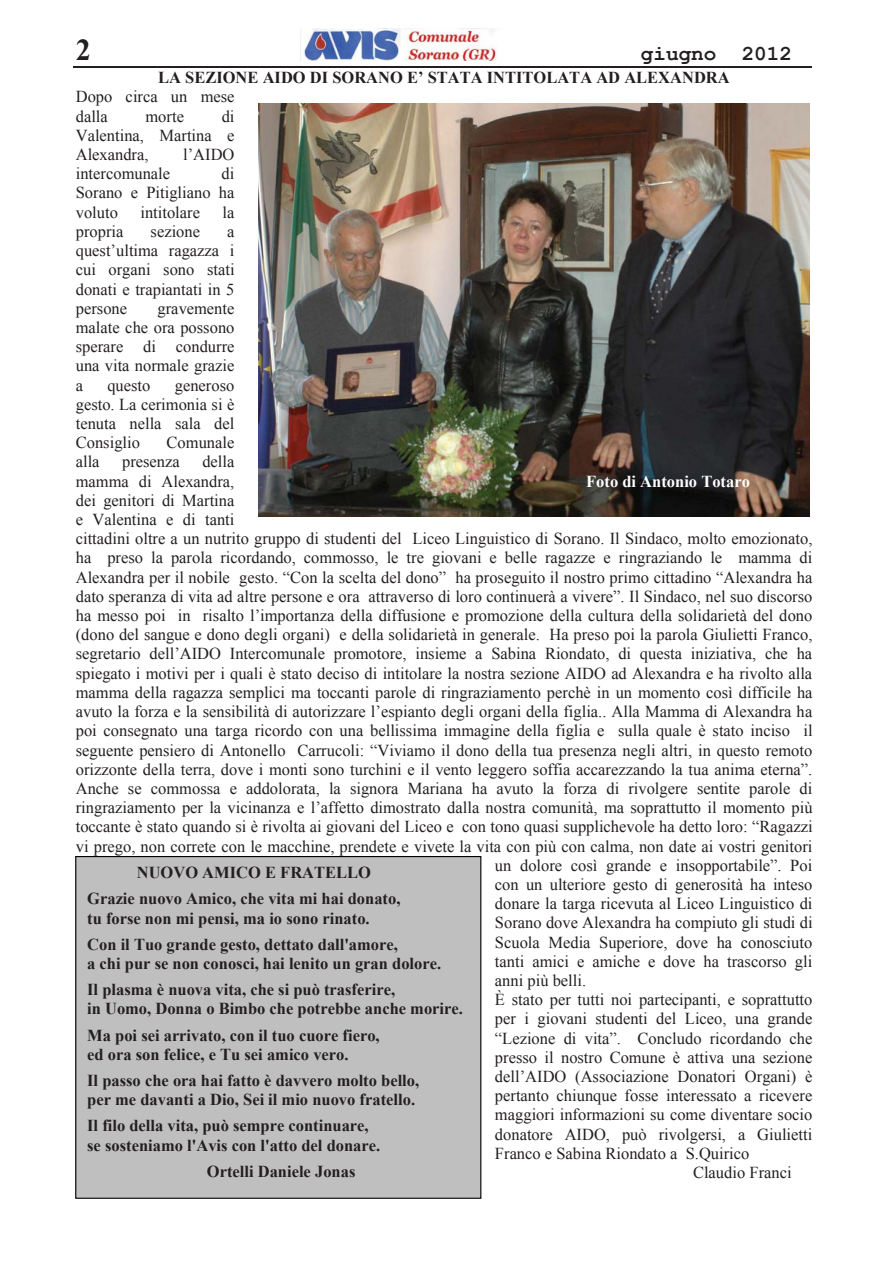
<style>
.page{position:relative;width:893px;height:1263px;background:#fff}
.page>*{position:absolute;margin:0;border:0;box-sizing:border-box;transform-origin:0 0}
.t1{font:700 30.3px "Times New Roman";color:#231f20}
.t2{font:700 21.3px "Courier New";color:#231f20}
.t3{font:16.65px/19.2px "Times New Roman";color:#231f20;text-align:justify}
.t4{font:700 16.65px/26.1px "Times New Roman";color:#231f20}
.t5{font:700 16.65px "Times New Roman";color:#fff}
</style>
<div class="page">
<img style="left:302px;top:29px;width:195px;height:31px">
<hr style="left:74px;top:67px;width:738px;height:1px;background:#231f20">
<img style="left:259px;top:104px;width:550px;height:412px">
<div style="left:76px;top:857px;width:405px;height:341px;background:#c0bfc0"></div>
<div style="left:75px;top:856px;width:406px;height:343px;border:1px solid #010202"></div>
<h1 class="t1" style="left:76px;top:33px;width:16px">2</h1>
<p class="t2" style="left:641px;top:42px;width:153px">giugno 2012</p>
<p class="t4" style="left:158px;top:65px;width:573px">LA SEZIONE AIDO DI SORANO E’ STATA INTITOLATA AD ALEXANDRA</p>
<p class="t3" style="left:76px;top:87px;width:160px">Dopo circa un mese dalla</p>
<p class="t3" style="left:76px;top:106px;width:160px;text-indent:146px">di Valentina, Martina e Alexandra,</p>
<p class="t3" style="left:146px;top:106px;width:40px">morte</p>
<p class="t3" style="left:183px;top:145px;width:53px">l’AIDO</p>
<p class="t3" style="left:76px;top:164px;width:160px;text-indent:146px">di Sorano e Pitigliano ha voluto</p>
<p class="t3" style="left:76px;top:164px;width:96px">intercomunale</p>
<p class="t3" style="left:140px;top:202px;width:61px">intitolare</p>
<p class="t3" style="left:223px;top:202px;width:13px">la</p>
<p class="t3" style="left:76px;top:222px;width:49px">propria</p>
<p class="t3" style="left:151px;top:222px;width:51px">sezione</p>
<p class="t3" style="left:76px;top:222px;width:160px;text-indent:151px">a quest’ultima ragazza i cui organi sono stati donati e trapiantati in 5 persone</p>
<p class="t3" style="left:76px;top:299px;width:160px;text-indent:82px">gravemente malate che ora possono sperare di condurre una vita normale grazie a</p>
<p class="t3" style="left:107px;top:375px;width:45px">questo</p>
<p class="t3" style="left:76px;top:375px;width:160px;text-indent:99px">generoso gesto. La cerimonia si è tenuta nella sala del Consiglio</p>
<p class="t3" style="left:167px;top:433px;width:69px">Comunale</p>
<p class="t3" style="left:76px;top:452px;width:25px">alla</p>
<p class="t3" style="left:122px;top:452px;width:59px">presenza</p>
<p class="t3" style="left:202px;top:452px;width:34px">della</p>
<p class="t3" style="left:76px;top:471px;width:160px">mamma di Alexandra,</p>
<p class="t3" style="left:76px;top:491px;width:160px">dei genitori di Martina</p>
<p class="t3" style="left:76px;top:510px;width:160px">e Valentina e di tanti</p>
<p class="t3" style="left:76px;top:529px;width:738px">cittadini oltre a un nutrito gruppo di studenti del Liceo Linguistico di Sorano. Il Sindaco, molto emozionato,</p>
<p class="t3" style="left:76px;top:548px;width:738px">ha preso la parola ricordando, commosso, le tre giovani e belle ragazze e ringraziando le mamma di</p>
<p class="t3" style="left:76px;top:567px;width:738px">Alexandra per il nobile gesto. “Con la scelta del dono” ha proseguito il nostro primo cittadino “Alexandra ha</p>
<p class="t3" style="left:76px;top:587px;width:738px">dato speranza di vita ad altre persone e ora attraverso di loro continuerà a vivere”. Il Sindaco, nel suo discorso</p>
<p class="t3" style="left:76px;top:606px;width:738px">ha messo poi in risalto l’importanza della diffusione e promozione della cultura della solidarietà del dono</p>
<p class="t3" style="left:76px;top:625px;width:738px">(dono del sangue e dono degli organi) e della solidarietà in generale. Ha preso poi la parola Giulietti Franco,</p>
<p class="t3" style="left:76px;top:644px;width:738px">segretario dell’AIDO Intercomunale promotore, insieme a Sabina Riondato, di questa iniziativa, che ha</p>
<p class="t3" style="left:76px;top:663px;width:738px">spiegato i motivi per i quali è stato deciso di intitolare la nostra sezione AIDO ad Alexandra e ha rivolto alla</p>
<p class="t3" style="left:76px;top:683px;width:738px">mamma della ragazza semplici ma toccanti parole di ringraziamento perchè in un momento così difficile ha</p>
<p class="t3" style="left:76px;top:702px;width:738px">avuto la forza e la sensibilità di autorizzare l’espianto degli organi della figlia.. Alla Mamma di Alexandra ha</p>
<p class="t3" style="left:76px;top:721px;width:738px">poi consegnato una targa ricordo con una bellissima immagine della figlia e sulla quale è stato inciso il</p>
<p class="t3" style="left:76px;top:740px;width:738px">seguente pensiero di Antonello Carrucoli: “Viviamo il dono della tua presenza negli altri, in questo remoto</p>
<p class="t3" style="left:76px;top:759px;width:738px">orizzonte della terra, dove i monti sono turchini e il vento leggero soffia accarezzando la tua anima eterna”.</p>
<p class="t3" style="left:76px;top:779px;width:738px">Anche se commossa e addolorata, la signora Mariana ha avuto la forza di rivolgere sentite parole di</p>
<p class="t3" style="left:76px;top:798px;width:738px">ringraziamento per la vicinanza e l’affetto dimostrato dalla nostra comunità, ma soprattutto il momento più</p>
<p class="t3" style="left:76px;top:817px;width:738px">toccante è stato quando si è rivolta ai giovani del Liceo e con tono quasi supplichevole ha detto loro: “Ragazzi</p>
<p class="t3" style="left:76px;top:836px;width:738px">vi prego, non correte con le macchine, prendete e vivete la vita con più con calma, non date ai vostri genitori</p>
<p class="t3" style="left:495px;top:856px;width:319px">un dolore così grande e insopportabile”. Poi</p>
<p class="t3" style="left:495px;top:875px;width:319px">con un ulteriore gesto di generosità ha inteso</p>
<p class="t3" style="left:495px;top:894px;width:319px">donare la targa ricevuta al Liceo Linguistico di</p>
<p class="t3" style="left:495px;top:913px;width:319px">Sorano dove Alexandra ha compiuto gli studi di</p>
<p class="t3" style="left:495px;top:932px;width:319px">Scuola Media Superiore, dove ha conosciuto</p>
<p class="t3" style="left:495px;top:952px;width:319px">tanti amici e amiche e dove ha trascorso gli</p>
<p class="t3" style="left:495px;top:971px;width:93px">anni più belli.</p>
<p class="t3" style="left:495px;top:990px;width:319px">È stato per tutti noi partecipanti, e soprattutto</p>
<p class="t3" style="left:495px;top:1009px;width:319px">per i giovani studenti del Liceo, una grande</p>
<p class="t3" style="left:495px;top:1028px;width:319px">“Lezione di vita”. Concludo ricordando che</p>
<p class="t3" style="left:495px;top:1048px;width:319px">presso il nostro Comune è attiva una sezione</p>
<p class="t3" style="left:495px;top:1067px;width:319px">dell’AIDO (Associazione Donatori Organi) è</p>
<p class="t3" style="left:495px;top:1086px;width:319px">pertanto chiunque fosse interessato a ricevere</p>
<p class="t3" style="left:495px;top:1105px;width:319px">maggiori informazioni su come diventare socio</p>
<p class="t3" style="left:495px;top:1124px;width:319px">donatore AIDO, può rivolgersi, a Giulietti</p>
<p class="t3" style="left:495px;top:1144px;width:256px">Franco e Sabina Riondato a S.Quirico</p>
<p class="t3" style="left:693px;top:1163px;width:100px">Claudio Franci</p>
<p class="t5" style="left:586px;top:472px;width:165px">Foto di Antonio Totaro</p>
<p class="t4" style="left:87px;top:860px;width:315px;text-indent:50px">NUOVO AMICO E FRATELLO<br>Grazie nuovo Amico, che vita mi hai donato,</p>
<p class="t4" style="left:87px;top:905px;width:312px">tu forse non mi pensi, ma io sono rinato.<br>Con il Tuo grande gesto, dettato dall'amore,</p>
<p class="t4" style="left:87px;top:950px;width:355px">a chi pur se non conosci, hai lenito un gran dolore.<br>Il plasma è nuova vita, che si può trasferire,</p>
<p class="t4" style="left:87px;top:996px;width:377px">in Uomo, Donna o Bimbo che potrebbe anche morire.<br>Ma poi sei arrivato, con il tuo cuore fiero,</p>
<p class="t4" style="left:87px;top:1041px;width:333px">ed ora son felice, e Tu sei amico vero.<br>Il passo che ora hai fatto è davvero molto bello,</p>
<p class="t4" style="left:87px;top:1086px;width:329px">per me davanti a Dio, Sei il mio nuovo fratello.<br>Il filo della vita, può sempre continuare,</p>
<p class="t4" style="left:207px;top:1132px;width:175px;line-height:26.5px;text-indent:-120px">se sosteniamo l'Avis con l'atto del donare.<br>Ortelli Daniele Jonas</p>
</div>
